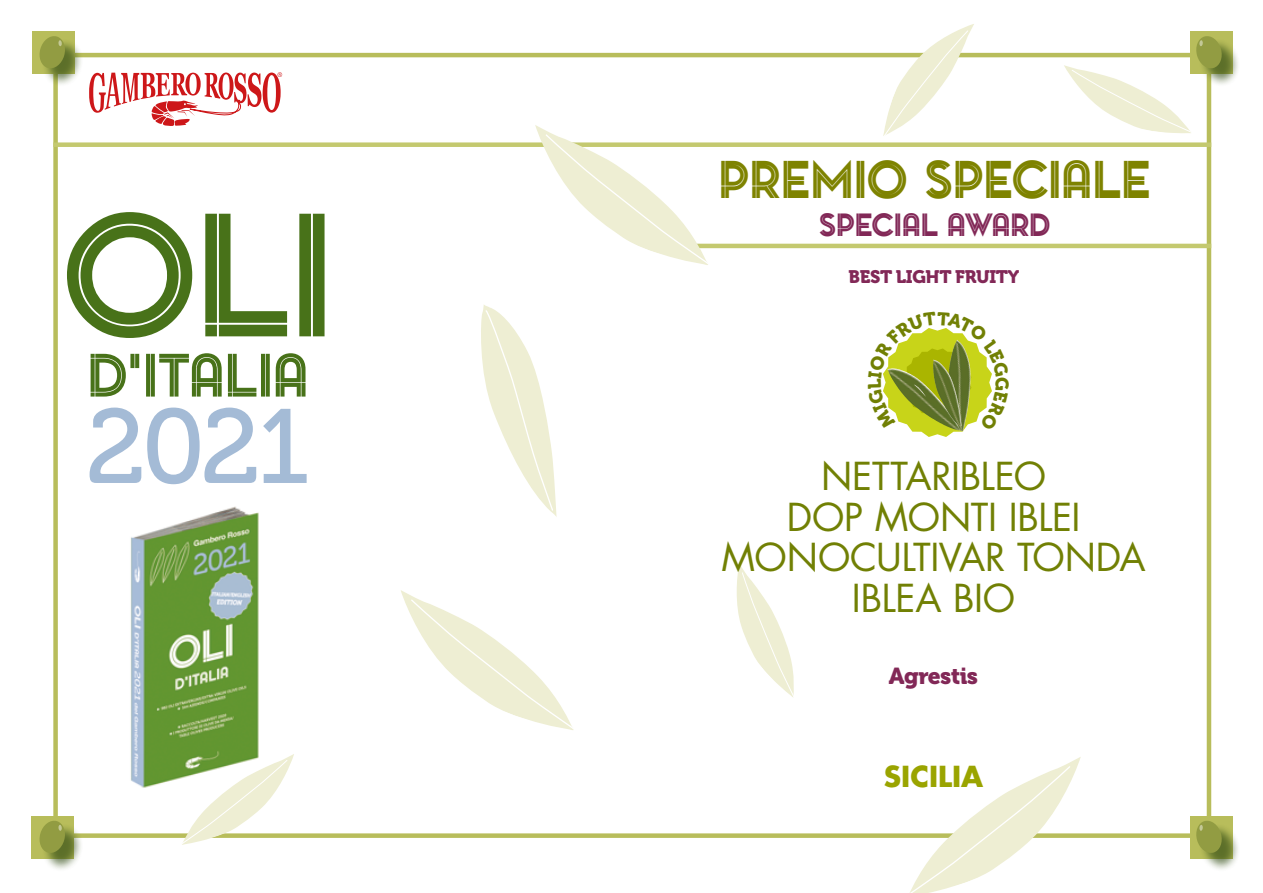
<style>
.page{position:relative;width:1263px;height:893px;background:#fff}
.page>*{position:absolute;margin:0;border:0;box-sizing:border-box;transform-origin:0 0}
.t1{font:163.5px "Pontiac Inline";color:#487219}
.t2{font:105px "Museo 500";color:#a4bbd6}
.t3{font:57px "Pontiac Inline";color:#487219}
.t4{font:49.5px "Pontiac Inline";color:#7e8300}
.t5{font:37.5px/40.5px "Futura Std";letter-spacing:-.01em;color:#718004;text-align:center}
.t6{font:30px "Pontiac Inline";color:#822857}
.t7{font:700 28.2px "Futura Std";color:#9aa400}
.t8{font:22.95px "Museo 900";letter-spacing:-.02em;color:#822857}
.t9{font:18px "Museo 900";letter-spacing:-.02em;color:#822857}
</style>
<div class="page">
<div style="left:53px;top:53px;width:1158px;height:785px;background:#fff;border:4px solid #b8bd5b"></div>
<div style="left:1190px;top:817px;width:42px;height:42px;background:#b8bd5b"></div>
<div style="left:32px;top:816px;width:42px;height:42px;background:#b8bd5b"></div>
<div style="left:53px;top:142px;width:1158px;height:5px;background:#c4c96f"></div>
<hr style="left:682px;top:244px;width:529px;height:4px;background:#c4c96f">
<svg style="left:89px;top:72px;width:193px;height:54px"></svg>
<svg style="left:535px;top:125px;width:179px;height:140px"></svg>
<svg style="left:881px;top:833px;width:5px;height:5px"></svg>
<svg style="left:902px;top:757px;width:179px;height:136px"></svg>
<svg style="left:481px;top:305px;width:76px;height:212px"></svg>
<svg style="left:401px;top:590px;width:173px;height:140px"></svg>
<svg style="left:881px;top:24px;width:124px;height:112px"></svg>
<svg style="left:178px;top:791px;width:116px;height:54px"></svg>
<img style="left:130px;top:506px;width:164px;height:285px">
<div style="left:32px;top:32px;width:43px;height:42px;background:#b8bd5b"></div>
<div style="left:41px;top:38px;width:43px;height:49px;background:#000;opacity:.25"></div>
<svg style="left:39px;top:36px;width:28px;height:34px"></svg>
<div style="left:41px;top:823px;width:43px;height:48px;background:#000;opacity:.25"></div>
<svg style="left:39px;top:821px;width:28px;height:33px"></svg>
<div style="left:1190px;top:32px;width:42px;height:42px;background:#b8bd5b"></div>
<div style="left:1198px;top:38px;width:43px;height:49px;background:#000;opacity:.25"></div>
<div style="left:1198px;top:823px;width:43px;height:48px;background:#000;opacity:.25"></div>
<svg style="left:1196px;top:821px;width:27px;height:33px"></svg>
<svg style="left:736px;top:564px;width:58px;height:133px"></svg>
<svg style="left:1064px;top:36px;width:159px;height:99px"></svg>
<svg style="left:883px;top:328px;width:109px;height:109px"></svg>
<h1 class="t1" style="left:63px;top:184px;width:272px">OLI</h1>
<h3 class="t3" style="left:87px;top:344px;width:223px">D’ITALIA</h3>
<h2 class="t2" style="left:86px;top:389px;width:226px">2021</h2>
<h3 class="t4" style="left:719px;top:152px;width:434px">PREMIO SPECIALE</h3>
<p class="t6" style="left:819px;top:208px;width:233px">SPECIAL AWARD</p>
<p class="t9" style="left:848px;top:267px;width:172px">BEST LIGHT FRUITY</p>
<p class="t5" style="left:721px;top:457px;width:426px">NETTARIBLEO<br>DOP MONTI IBLEI<br>MONOCULTIVAR TONDA<br>IBLEA BIO</p>
<p class="t8" style="left:889px;top:663px;width:91px">Agrestis</p>
<p class="t7" style="left:884px;top:758px;width:101px">SICILIA</p>
</div>
